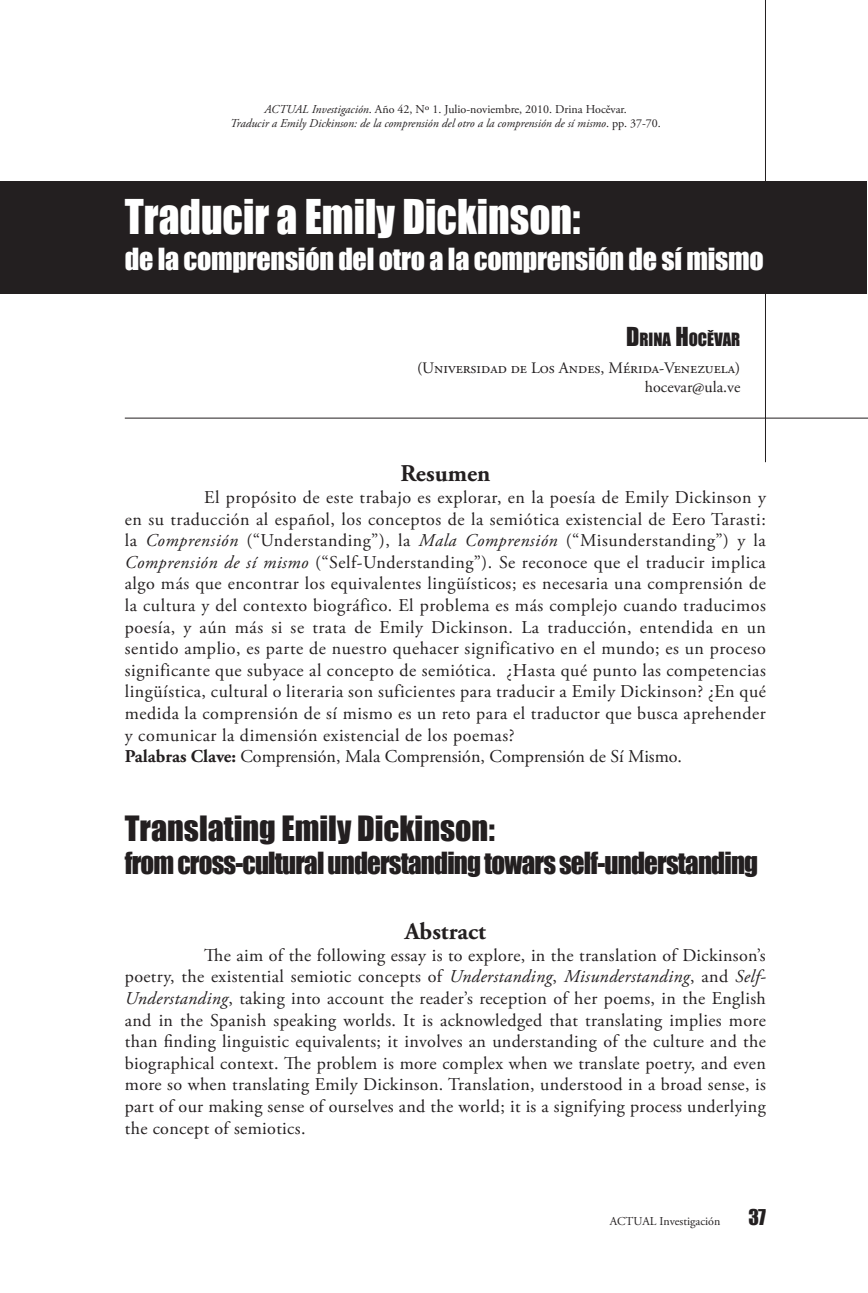
<style>
.page{position:relative;width:868px;height:1293px;background:#fff}
.page>*{position:absolute;margin:0;border:0;box-sizing:border-box;transform-origin:0 0}
.t1{font:44px "Impact";color:#fff;scale:.94 1}
.t2{font:32px "Impact";color:#231f20}
.t3{font:28px "Impact";letter-spacing:-.03em;color:#231f20;scale:.96 1}
.t4{font:28px "Impact";letter-spacing:-.01em;color:#fff}
.t5{font:700 24px "Adobe Garamond Pro";color:#231f20}
.t6{font:20px "Impact";color:#231f20}
.t7{font:18px/21.6px "Adobe Garamond Pro";letter-spacing:.02em;color:#231f20}
.t8{font:16.8px "Impact";color:#231f20}
.t9{font:16px/19.2px "Adobe Garamond Pro";color:#231f20;text-align:right}
.t10{font:italic 12px/14.4px "Adobe Garamond Pro";color:#231f20;text-align:center}
.t11{font:12px "Adobe Garamond Pro";letter-spacing:-.005em;color:#231f20}
.s1{font-style:normal}
.s2{font-size:24px}
.s3{font-style:italic}
.s4{font-weight:700}
</style>
<div class="page">
<div style="left:0;top:181px;width:866px;height:113px;background:#231f20"></div>
<hr style="left:764px;top:0;width:1px;height:462px;background:#231f20">
<hr style="left:125px;top:417px;width:742px;height:1px;background:#231f20">
<p class="t10" style="left:230px;top:102px;width:432px">ACTUAL Investigación<span class="s1">. Año 42, Nº 1. Julio-noviembre, 2010. Drina Hocěvar.<br></span>Traducir a Emily Dickinson: de la comprensión del otro a la comprensión de sí mismo<span class="s1">. pp. 37-70.</span></p>
<h1 class="t1" style="left:125px;top:183px;width:486px">Traducir a Emily Dickinson:</h1>
<h3 class="t4" style="left:125px;top:237px;width:640px">de la comprensión del otro a la comprensión de sí mismo</h3>
<p class="t8" style="left:626px;top:326px;width:115px"><span class="s2">D</span>RINA <span class="s2">H</span>OCĚVAR</p>
<p class="t9" style="left:417px;top:359px;width:325px">(Universidad de Los Andes, Mérida-Venezuela) hocevar@ula.ve</p>
<h3 class="t5" style="left:400px;top:460px;width:91px">Resumen</h3>
<p class="t7" style="left:125px;top:487px;width:642px;text-indent:79px">El propósito de este trabajo es explorar, en la poesía de Emily Dickinson y en su traducción al español, los conceptos de la semiótica existencial de Eero Tarasti: la <span class="s3">Comprensión</span> (“Understanding”), la <span class="s3">Mala Comprensión</span> (“Misunderstanding”) y la <span class="s3">Comprensión de sí mismo</span> (“Self-Understanding”). Se reconoce que el traducir implica algo más que encontrar los equivalentes lingüísticos; es necesaria una comprensión de la cultura y del contexto biográfico. El problema es más complejo cuando traducimos poesía, y aún más si se trata de Emily Dickinson. La traducción, entendida en un sentido amplio, es parte de nuestro quehacer significativo en el mundo; es un proceso significante que subyace al concepto de semiótica. ¿Hasta qué punto las competencias lingüística, cultural o literaria son suficientes para traducir a Emily Dickinson? ¿En qué medida la comprensión de sí mismo es un reto para el traductor que busca aprehender y comunicar la dimensión existencial de los poemas?<br><span class="s4">Palabras Clave:</span> Comprensión, Mala Comprensión, Comprensión de Sí Mismo.</p>
<h2 class="t2" style="left:125px;top:803px;width:371px">Translating Emily Dickinson:</h2>
<h3 class="t3" style="left:125px;top:841px;width:661px">from cross-cultural understanding towars self-understanding</h3>
<h3 class="t5" style="left:404px;top:917px;width:83px">Abstract</h3>
<p class="t7" style="left:125px;top:945px;width:642px;text-align:justify;text-indent:79px">The aim of the following essay is to explore, in the translation of Dickinson’s poetry, the existential semiotic concepts of <span class="s3">Understanding</span>, <span class="s3">Misunderstanding</span>, and <span class="s3">Self-Understanding</span>, taking into account the reader’s reception of her poems, in the English and in the Spanish speaking worlds. It is acknowledged that translating implies more than finding linguistic equivalents; it involves an understanding of the culture and the biographical context. The problem is more complex when we translate poetry, and even more so when translating Emily Dickinson. Translation, understood in a broad sense, is part of our making sense of ourselves and the world; it is a signifying process underlying the concept of semiotics.</p>
<p class="t11" style="left:610px;top:1214px;width:112px">ACTUAL Investigación</p>
<p class="t6" style="left:748px;top:1201px;width:19px">37</p>
</div>
